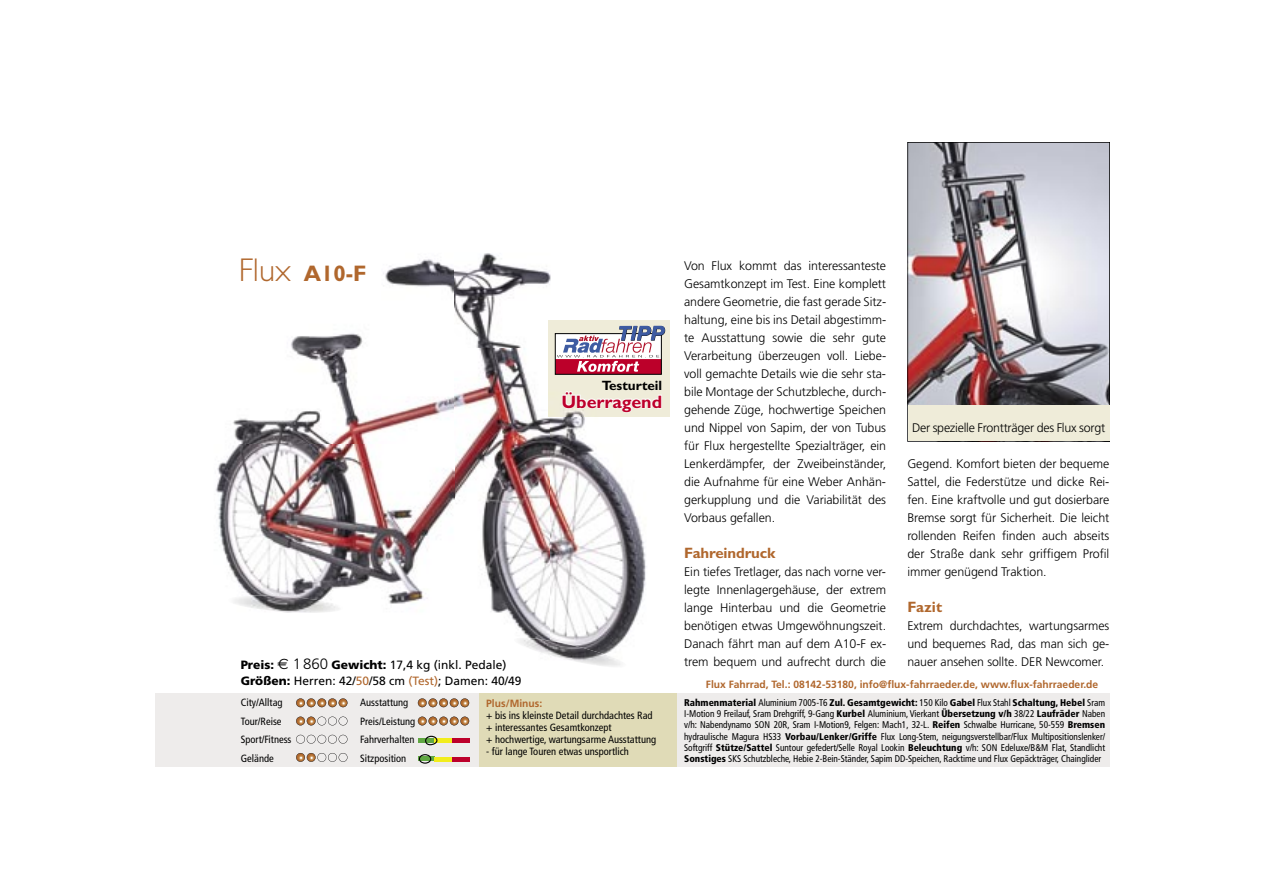
<style>
.page{position:relative;width:1263px;height:893px;background:#fff}
.page>*{position:absolute;margin:0;border:0;box-sizing:border-box;transform-origin:0 0}
.t1{font:700 22.5px "Gill Sans";color:#b0672d}
.t2{font:700 18px "Gill Sans";color:#bd002b}
.t3{font:700 15px "Gill Sans";letter-spacing:-.01em;color:#b0672d}
.t4{font:700 13.5px "Gill Sans";color:#000}
.t5{font:300 12.45px/18px "Frutiger";letter-spacing:-.005em;color:#000;text-align:justify}
.t6{font:12px/15.3px "Frutiger";color:#000}
.t7{font:condensed 10.5px/18.6px "Frutiger";color:#000}
.t8{font:700 10.5px "Frutiger";color:#b0672d}
.t9{font:condensed 9.75px/11.2px "Frutiger";color:#000;text-align:justify;scale:.95 1}
.s1{font-weight:300;font-size:33px}
.s2{font-weight:900}
.s3{font-family:"Euro Sans";font-size:15px}
.s4{font-weight:300;font-size:15px}
.s5{color:#b0672d}
</style>
<div class="page">
<div style="left:548px;top:320px;width:122px;height:96px;background:#efecd9"></div>
<div style="left:155px;top:693px;width:954px;height:74px;background:#eeeceb"></div>
<div style="left:479px;top:693px;width:197px;height:74px;background:#e0dbb7"></div>
<img style="left:907px;top:142px;width:203px;height:300px">
<img style="left:215px;top:259px;width:239px;height:345px">
<img style="left:454px;top:253px;width:97px;height:96px">
<img style="left:454px;top:349px;width:97px;height:289px">
<img style="left:551px;top:416px;width:96px;height:222px">
<img style="left:519px;top:638px;width:106px;height:29px">
<img style="left:548px;top:320px;width:99px;height:96px">
<svg style="left:296px;top:698px;width:51px;height:9px"></svg>
<svg style="left:296px;top:717px;width:51px;height:8px"></svg>
<svg style="left:296px;top:735px;width:51px;height:9px"></svg>
<svg style="left:296px;top:753px;width:51px;height:9px"></svg>
<svg style="left:418px;top:698px;width:51px;height:9px"></svg>
<svg style="left:418px;top:717px;width:51px;height:8px"></svg>
<div style="left:418px;top:738px;width:17px;height:5px;background:#60a742"></div>
<div style="left:435px;top:738px;width:17px;height:5px;background:#f2ed1c"></div>
<div style="left:452px;top:738px;width:17px;height:5px;background:#bd002b"></div>
<svg style="left:418px;top:757px;width:17px;height:4px"></svg>
<hr style="left:435px;top:757px;width:17px;height:4px;background:#f2ed1c">
<hr style="left:452px;top:757px;width:17px;height:4px;background:#bd002b">
<svg style="left:425px;top:736px;width:12px;height:9px"></svg>
<svg style="left:419px;top:754px;width:12px;height:10px"></svg>
<svg style="left:561px;top:390px;width:101px;height:23px"></svg>
<div style="left:908px;top:405px;width:201px;height:36px;background:#efecd9"></div>
<div style="left:555px;top:359px;width:106px;height:15px;background:#bc002a"></div>
<div style="left:555px;top:333px;width:107px;height:42px;border:1px solid #000"></div>
<svg style="left:557px;top:326px;width:108px;height:46px"></svg>
<img style="left:228px;top:596px;width:115px;height:17px">
<h1 class="t1" style="left:239px;top:260px;width:129px"><span class="s1">Flux</span> A10-F</h1>
<p class="t4" style="left:602px;top:377px;width:62px">Testurteil</p>
<h2 class="t2" style="left:561px;top:391px;width:102px">Überragend</h2>
<p class="t6" style="left:241px;top:657px;width:282px"><span class="s2">Preis:</span> <span class="s3">€</span> <span class="s4">1 860</span> <span class="s2">Gewicht:</span> 17,4 kg (inkl. Pedale)<br><span class="s2">Größen:</span> Herren: 42/<span class="s5">50</span>/58 cm <span class="s5">(Test)</span>; Damen: 40/49</p>
<p class="t7" style="left:360px;top:693px;width:57px">Ausstattung<br>Preis/Leistung<br>Fahrverhalten<br>Sitzposition</p>
<p class="t7" style="left:241px;top:693px;width:52px">City/Alltag<br>Tour/Reise<br>Sport/Fitness<br>Gelände</p>
<p class="t8" style="left:486px;top:697px;width:58px">Plus/Minus:</p>
<p class="t7" style="left:486px;top:709px;width:171px;line-height:12px">+ bis ins kleinste Detail durchdachtes Rad + interessantes Gesamtkonzept<br>+ hochwertige, wartungsarme Ausstattung</p>
<p class="t7" style="left:486px;top:742px;width:144px">- für lange Touren etwas unsportlich</p>
<p class="t5" style="left:684px;top:257px;width:203px">Von Flux kommt das interessanteste Gesamtkonzept im Test. Eine komplett andere Geometrie, die fast gerade Sitz&shy;haltung, eine bis ins Detail abgestimm&shy;te Ausstattung sowie die sehr gute Verarbeitung überzeugen voll. Liebe&shy;voll gemachte Details wie die sehr sta&shy;bile Montage der Schutzbleche, durch&shy;gehende Züge, hochwertige Speichen und Nippel von Sapim, der von Tubus für Flux hergestellte Spezialträger, ein Lenkerdämpfer, der Zweibeinständer, die Aufnahme für eine Weber Anhän&shy;gerkupplung und die Variabilität des Vorbaus gefallen.</p>
<p class="t3" style="left:684px;top:544px;width:93px">Fahreindruck</p>
<p class="t5" style="left:684px;top:563px;width:204px">Ein tiefes Tretlager, das nach vorne ver&shy;legte Innenlagergehäuse, der extrem lange Hinterbau und die Geometrie benötigen etwas Umgewöhnungszeit.<br>Danach fährt man auf dem A10-F ex&shy;trem bequem und aufrecht durch die</p>
<p class="t5" style="left:912px;top:419px;width:195px">Der spezielle Frontträger des Flux sorgt</p>
<p class="t5" style="left:907px;top:455px;width:203px">Gegend. Komfort bieten der bequeme Sattel, die Federstütze und dicke Rei&shy;fen. Eine kraftvolle und gut dosierbare Bremse sorgt für Sicherheit. Die leicht rollenden Reifen finden auch abseits der Straße dank sehr griffigem Profil immer genügend Traktion.</p>
<p class="t3" style="left:907px;top:598px;width:36px">Fazit</p>
<p class="t5" style="left:907px;top:617px;width:203px">Extrem durchdachtes, wartungsarmes und bequemes Rad, das man sich ge&shy;nauer ansehen sollte. DER Newcomer.</p>
<p class="t8" style="left:706px;top:678px;width:394px">Flux Fahrrad, Tel.: 08142-53180, info@flux-fahrraeder.de, www.flux-fahrraeder.de</p>
<p class="t9" style="left:684px;top:697px;width:445px"><span class="s2">Rahmenmaterial</span> Aluminium 7005-T6 <span class="s2">Zul. Gesamtgewicht:</span> 150 Kilo <span class="s2">Gabel</span> Flux Stahl <span class="s2">Schaltung, Hebel</span> Sram I-Motion 9 Freilauf, Sram Drehgriff, 9-Gang <span class="s2">Kurbel</span> Aluminium, Vierkant <span class="s2">Übersetzung v/h</span> 38/22 <span class="s2">Laufräder</span> Naben v/h: Nabendynamo SON 20R, Sram I-Motion9, Felgen: Mach1, 32-L. <span class="s2">Reifen</span> Schwalbe Hurricane, 50-559 <span class="s2">Bremsen </span>hydraulische Magura HS33 <span class="s2">Vorbau/Lenker/Griffe</span> Flux Long-Stem, neigungsverstellbar/Flux Multipositionslenker/ Softgriff <span class="s2">Stütze/Sattel</span> Suntour gefedert/Selle Royal Lookin <span class="s2">Beleuchtung</span> v/h: SON Edeluxe/B&amp;M Flat, Standlicht <span class="s2">Sonstiges</span> SKS Schutzbleche, Hebie 2-Bein-Ständer, Sapim DD-Speichen, Racktime und Flux Gepäckträger, Chainglider</p>
</div>
